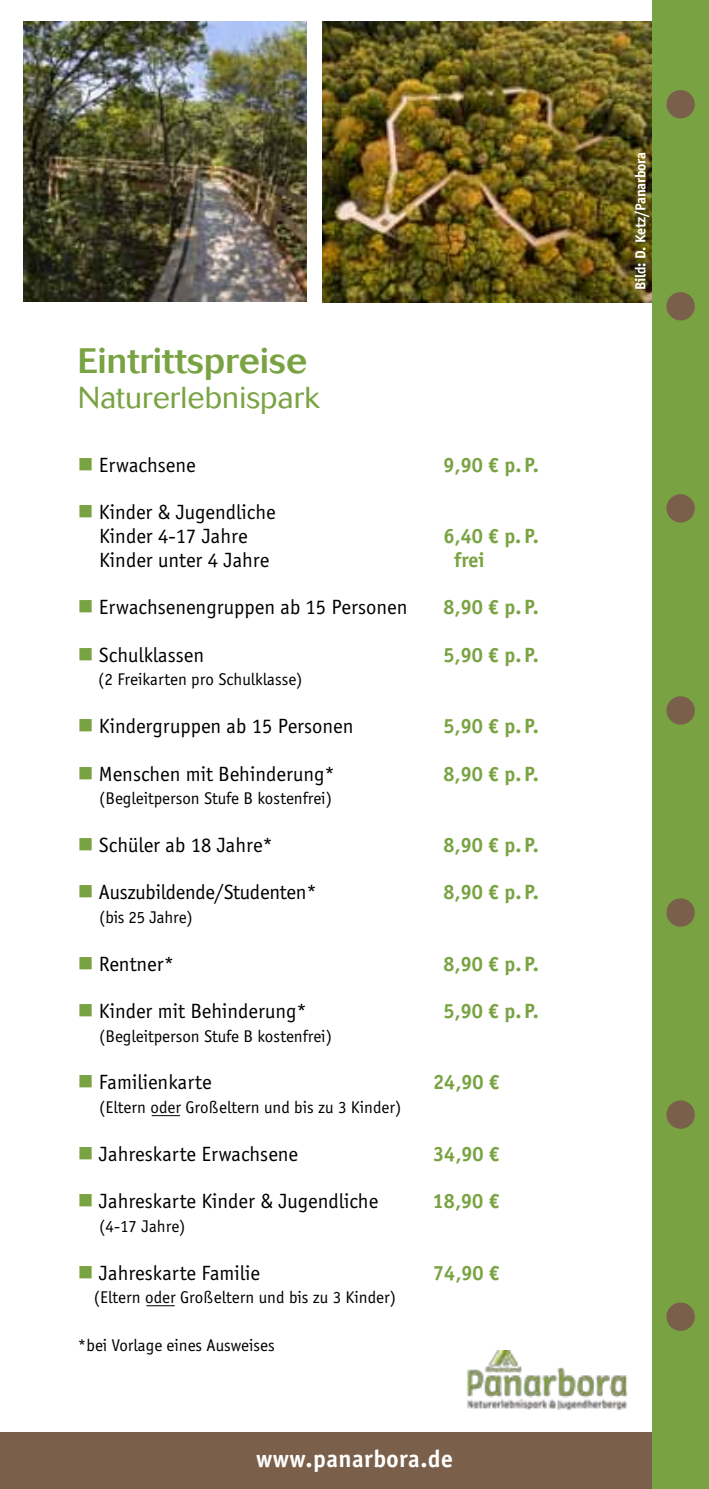
<style>
.page{position:relative;width:709px;height:1489px;background:#fff}
.page>*{position:absolute;margin:0;border:0;box-sizing:border-box;transform-origin:0 0}
.t1{font:500 35px "Cosmos Std";letter-spacing:.005em;color:#79a342}
.t2{font:300 30px "Cosmos Std";letter-spacing:.005em;color:#79a342}
.t3{font:700 25px "Officina Sans EF";letter-spacing:.02em;color:#fff}
.t4{font:21.25px/23.8px "Officina Sans EF";color:#000;text-align:center}
.t5{font:700 21.25px "Officina Sans EF";color:#79a342}
.t6{font:17.5px "Officina Sans EF";color:#000}
.t7{font:700 15px "Officina Sans EF";letter-spacing:-.02em;color:#fff}
.s1{color:#79a342}
</style>
<div class="page">
<img style="left:322px;top:22px;width:330px;height:280px">
<div style="left:0;top:1431px;width:662px;height:57px;background:#7a604a"></div>
<div style="left:652px;top:0;width:57px;height:1488px;background:#79a342"></div>
<div style="left:666px;top:494px;width:28px;height:28px;background:#7a604a;border-radius:50%"></div>
<div style="left:666px;top:696px;width:28px;height:28px;background:#7a604a;border-radius:50%"></div>
<div style="left:666px;top:898px;width:28px;height:28px;background:#7a604a;border-radius:50%"></div>
<div style="left:666px;top:1100px;width:28px;height:28px;background:#7a604a;border-radius:50%"></div>
<div style="left:666px;top:90px;width:28px;height:28px;background:#7a604a;border-radius:50%"></div>
<div style="left:666px;top:292px;width:28px;height:28px;background:#7a604a;border-radius:50%"></div>
<div style="left:666px;top:1302px;width:28px;height:28px;background:#7a604a;border-radius:50%"></div>
<img style="left:23px;top:22px;width:283px;height:279px">
<img style="left:467px;top:1350px;width:161px;height:60px">
<svg style="left:146px;top:1305px;width:29px;height:1px"></svg>
<svg style="left:152px;top:1115px;width:28px;height:1px"></svg>
<h1 class="t1" style="left:78px;top:340px;width:231px">Eintrittspreise</h1>
<h2 class="t2" style="left:78px;top:380px;width:243px">Naturerlebnispark</h2>
<p class="t4" style="left:78px;top:453px;width:119px"><span class="s1">■</span> Erwachsene</p>
<p class="t5" style="left:443px;top:452px;width:97px">9,90 € p.P.</p>
<p class="t4" style="left:78px;top:500px;width:199px"><span class="s1">■</span> Kinder &amp; Jugendliche<br>Kinder 4-17 Jahre</p>
<p class="t5" style="left:443px;top:523px;width:97px">6,40 € p.P.</p>
<p class="t4" style="left:99px;top:548px;width:172px">Kinder unter 4 Jahre</p>
<p class="t5" style="left:454px;top:547px;width:32px">frei</p>
<p class="t4" style="left:78px;top:595px;width:331px"><span class="s1">■</span> Erwachsenengruppen ab 15 Personen</p>
<p class="t5" style="left:443px;top:594px;width:97px">8,90 € p.P.</p>
<p class="t4" style="left:78px;top:643px;width:128px"><span class="s1">■</span> Schulklassen</p>
<p class="t5" style="left:443px;top:642px;width:97px">5,90 € p.P.</p>
<p class="t6" style="left:98px;top:670px;width:206px">(2 Freikarten pro Schulklasse)</p>
<p class="t4" style="left:78px;top:714px;width:277px"><span class="s1">■</span> Kindergruppen ab 15 Personen</p>
<p class="t5" style="left:443px;top:713px;width:97px">5,90 € p.P.</p>
<p class="t4" style="left:78px;top:761px;width:258px"><span class="s1">■</span> Menschen mit Behinderung*</p>
<p class="t5" style="left:443px;top:760px;width:97px">8,90 € p.P.</p>
<p class="t6" style="left:99px;top:788px;width:234px">(Begleitperson Stufe B kostenfrei)</p>
<p class="t4" style="left:78px;top:833px;width:196px"><span class="s1">■</span> Schüler ab 18 Jahre*</p>
<p class="t5" style="left:443px;top:832px;width:97px">8,90 € p.P.</p>
<p class="t4" style="left:78px;top:880px;width:240px"><span class="s1">■</span> Auszubildende/Studenten*</p>
<p class="t5" style="left:443px;top:879px;width:97px">8,90 € p.P.</p>
<p class="t6" style="left:99px;top:907px;width:95px">(bis 25 Jahre)</p>
<p class="t4" style="left:78px;top:951px;width:98px"><span class="s1">■</span> Rentner*</p>
<p class="t5" style="left:443px;top:950px;width:97px">8,90 € p.P.</p>
<p class="t4" style="left:78px;top:999px;width:230px"><span class="s1">■</span> Kinder mit Behinderung*</p>
<p class="t5" style="left:443px;top:998px;width:97px">5,90 € p.P.</p>
<p class="t6" style="left:99px;top:1026px;width:234px">(Begleitperson Stufe B kostenfrei)</p>
<p class="t4" style="left:78px;top:1070px;width:135px"><span class="s1">■</span> Familienkarte</p>
<p class="t5" style="left:433px;top:1069px;width:68px">24,90 €</p>
<p class="t6" style="left:99px;top:1097px;width:303px">(Eltern oder Großeltern und bis zu 3 Kinder)</p>
<p class="t4" style="left:78px;top:1141px;width:222px"><span class="s1">■</span> Jahreskarte Erwachsene</p>
<p class="t5" style="left:433px;top:1140px;width:68px">34,90 €</p>
<p class="t4" style="left:78px;top:1189px;width:302px"><span class="s1">■</span> Jahreskarte Kinder &amp; Jugendliche</p>
<p class="t5" style="left:433px;top:1188px;width:68px">18,90 €</p>
<p class="t6" style="left:99px;top:1216px;width:88px">(4-17 Jahre)</p>
<p class="t4" style="left:78px;top:1260px;width:184px"><span class="s1">■</span> Jahreskarte Familie</p>
<p class="t5" style="left:433px;top:1259px;width:68px">74,90 €</p>
<p class="t6" style="left:94px;top:1287px;width:303px">(Eltern oder Großeltern und bis zu 3 Kinder)</p>
<p class="t6" style="left:78px;top:1335px;width:198px">*bei Vorlage eines Ausweises</p>
<p class="t3" style="left:256px;top:1442px;width:198px">www.panarbora.de</p>
<p class="t7" style="left:631px;top:289px;width:139px;rotate:-90deg">Bild: D. Ketz/Panarbora</p>
</div>
